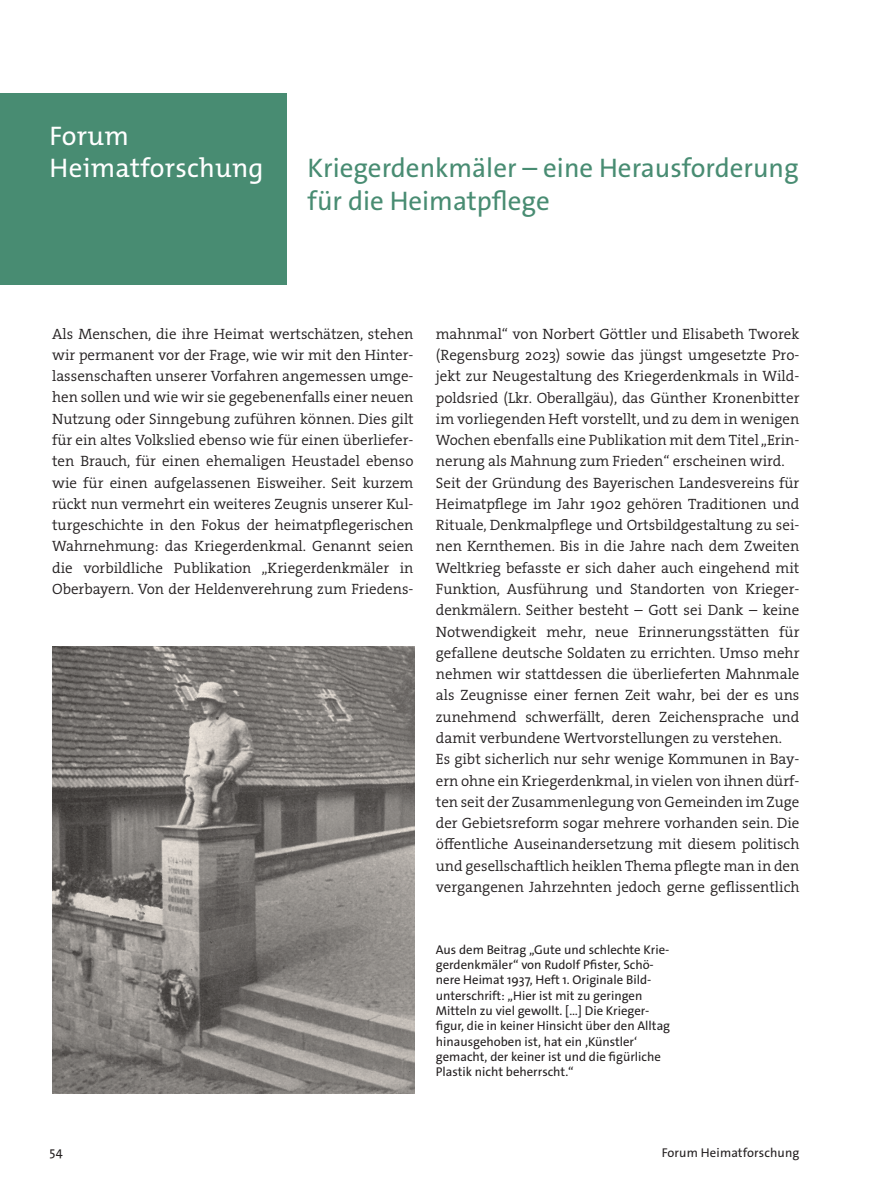
<style>
.page{position:relative;width:893px;height:1191px;background:#fff}
.page>*{position:absolute;margin:0;border:0;box-sizing:border-box;transform-origin:0 0}
.t1{font:27px/32.4px "The Sans Os F";color:#488c72}
.t2{font:27px/32.4px "The Mix Os F";letter-spacing:.01em;color:#fff}
.t3{font:15px/21.3px "The Serif HP4 Se Lig";color:#231f20;text-align:justify}
.t4{font:12.75px/15.3px "The Sans Os F";color:#231f20}
</style>
<div class="page">
<div style="left:0;top:94px;width:286px;height:191px;background:#488c72"></div>
<img style="left:52px;top:646px;width:363px;height:447px">
<h1 class="t2" style="left:50px;top:120px;width:215px">Forum<br>Heimatforschung</h1>
<h1 class="t1" style="left:308px;top:152px;width:493px">Kriegerdenkmäler – eine Herausforderung für die Heimatpflege</h1>
<p class="t3" style="left:52px;top:323px;width:363px">Als Menschen, die ihre Heimat wertschätzen, stehen wir permanent vor der Frage, wie wir mit den Hinter&shy;lassenschaften unserer Vorfahren angemessen umge&shy;hen sollen und wie wir sie gegebenenfalls einer neuen Nutzung oder Sinngebung zuführen können. Dies gilt für ein altes Volkslied ebenso wie für einen überliefer&shy;ten Brauch, für einen ehemaligen Heustadel ebenso wie für einen aufgelassenen Eisweiher. Seit kurzem rückt nun vermehrt ein weiteres Zeugnis unserer Kul&shy;turgeschichte in den Fokus der heimatpflegerischen Wahrnehmung: das Kriegerdenkmal. Genannt seien die vorbildliche Publikation „Kriegerdenkmäler in Oberbayern. Von der Heldenverehrung zum Friedens-</p>
<p class="t3" style="left:436px;top:323px;width:365px;text-align:left">mahnmal“ von Norbert Göttler und Elisabeth Tworek (Regensburg 2023) sowie das jüngst umgesetzte Pro&shy;jekt zur Neugestaltung des Kriegerdenkmals in Wild&shy;poldsried (Lkr. Oberallgäu), das Günther Kronenbitter im vorliegenden Heft vorstellt, und zu dem in wenigen Wochen ebenfalls eine Publikation mit dem Titel „Erin&shy;nerung als Mahnung zum Frieden“ erscheinen wird.<br>Seit der Gründung des Bayerischen Landesvereins für Heimatpflege im Jahr 1902 gehören Traditionen und Rituale, Denkmalpflege und Ortsbildgestaltung zu sei&shy;nen Kernthemen. Bis in die Jahre nach dem Zweiten Weltkrieg befasste er sich daher auch eingehend mit Funktion, Ausführung und Standorten von Krieger&shy;denkmälern. Seither besteht – Gott sei Dank – keine Notwendigkeit mehr, neue Erinnerungsstätten für gefallene deutsche Soldaten zu errichten. Umso mehr nehmen wir stattdessen die überlieferten Mahnmale als Zeugnisse einer fernen Zeit wahr, bei der es uns zunehmend schwerfällt, deren Zeichensprache und damit verbundene Wertvorstellungen zu verstehen.<br>Es gibt sicherlich nur sehr wenige Kommunen in Bay&shy;ern ohne ein Kriegerdenkmal, in vielen von ihnen dürf&shy;ten seit der Zusammenlegung von Gemeinden im Zuge der Gebietsreform sogar mehrere vorhanden sein. Die öffentliche Auseinandersetzung mit diesem politisch und gesellschaftlich heiklen Thema pflegte man in den vergangenen Jahrzehnten jedoch gerne geflissentlich</p>
<p class="t4" style="left:436px;top:942px;width:236px">Aus dem Beitrag „Gute und schlechte Krie&shy;gerdenkmäler“ von Rudolf Pfister, Schö&shy;nere Heimat 1937, Heft 1. Originale Bild&shy;unterschrift: „Hier ist mit zu geringen Mitteln zu viel gewollt. [...] Die Krieger&shy;figur, die in keiner Hinsicht über den Alltag hinausgehoben ist, hat ein ‚Künstler‘ gemacht, der keiner ist und die figürliche Plastik nicht beherrscht.“</p>
<p class="t4" style="left:50px;top:1144px;width:14px">54</p>
<p class="t4" style="left:662px;top:1144px;width:139px">Forum Heimatforschung</p>
</div>
